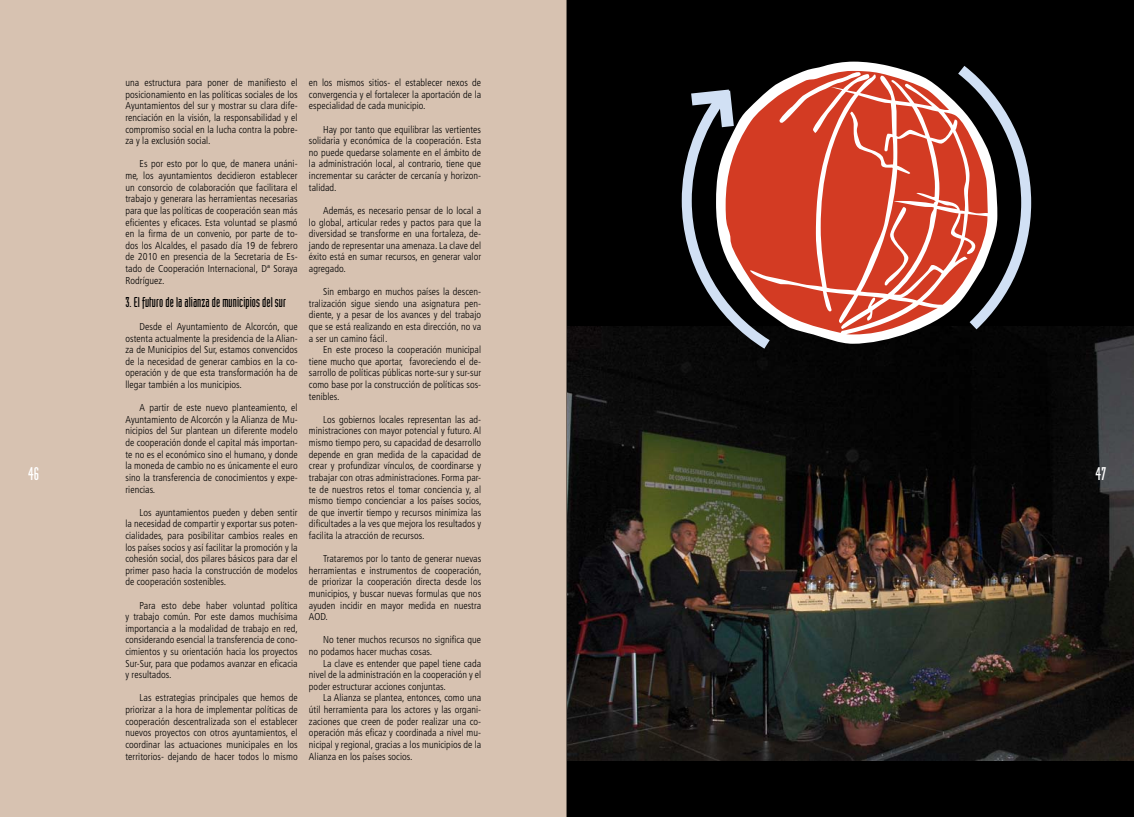
<style>
.page{position:relative;width:1134px;height:817px;background:#fff}
.page>*{position:absolute;margin:0;border:0;box-sizing:border-box;transform-origin:0 0}
.t1{font:18px "Industria Solid";color:#fff}
.t2{font:14px "Industria Solid";letter-spacing:.005em;color:#000}
.t3{font:300 condensed 10px/11.6px "Frutiger";letter-spacing:.005em;color:#000;text-align:justify}
</style>
<div class="page">
<div style="left:0;top:0;width:566px;height:816px;background:#d7c2b1"></div>
<div style="left:566px;top:0;width:568px;height:816px;background:#000"></div>
<img style="left:568px;top:326px;width:566px;height:434px">
<svg style="left:947px;top:56px;width:89px;height:284px;background:#25282b"></svg>
<svg style="left:716px;top:62px;width:281px;height:282px;fill:#d33b23"></svg>
<svg style="left:677px;top:78px;width:104px;height:280px;background:#6f4540"></svg>
<p class="t3" style="left:125px;top:77px;width:174px">una estructura para poner de manifiesto el posicionamiento en las políticas sociales de los Ayuntamientos del sur y mostrar su clara dife&shy;renciación en la visión, la responsabilidad y el compromiso social en la lucha contra la pobre&shy;za y la exclusión social.</p>
<p class="t3" style="left:125px;top:158px;width:174px;text-indent:14px">Es por esto por lo que, de manera unáni&shy;me, los ayuntamientos decidieron establecer un consorcio de colaboración que facilitara el trabajo y generara las herramientas necesarias para que las políticas de cooperación sean más eficientes y eficaces. Esta voluntad se plasmó en la firma de un convenio, por parte de to&shy;dos los Alcaldes, el pasado día 19 de febrero de 2010 en presencia de la Secretaria de Es&shy;tado de Cooperación Internacional, Dª Soraya Rodríguez.</p>
<h2 class="t2" style="left:125px;top:294px;width:162px">3. El futuro de la alianza de municipios del sur</h2>
<p class="t3" style="left:125px;top:321px;width:174px;text-indent:14px">Desde el Ayuntamiento de Alcorcón, que ostenta actualmente la presidencia de la Alian&shy;za de Municipios del Sur, estamos convencidos de la necesidad de generar cambios en la co&shy;operación y de que esta transformación ha de llegar también a los municipios.</p>
<p class="t3" style="left:125px;top:402px;width:174px;text-indent:14px">A partir de este nuevo planteamiento, el Ayuntamiento de Alcorcón y la Alianza de Mu&shy;nicipios del Sur plantean un diferente modelo de cooperación donde el capital más importan&shy;te no es el económico sino el humano, y donde la moneda de cambio no es únicamente el euro sino la transferencia de conocimientos y expe&shy;riencias.</p>
<p class="t3" style="left:125px;top:506px;width:174px;text-indent:14px">Los ayuntamientos pueden y deben sentir la necesidad de compartir y exportar sus poten&shy;cialidades, para posibilitar cambios reales en los países socios y así facilitar la promoción y la cohesión social, dos pilares básicos para dar el primer paso hacia la construcción de modelos de cooperación sostenibles.</p>
<p class="t3" style="left:125px;top:599px;width:174px;text-indent:14px">Para esto debe haber voluntad política y trabajo común. Por este damos muchísima importancia a la modalidad de trabajo en red, considerando esencial la transferencia de cono&shy;cimientos y su orientación hacia los proyectos Sur-Sur, para que podamos avanzar en eficacia y resultados.</p>
<p class="t3" style="left:125px;top:692px;width:174px;text-indent:14px">Las estrategias principales que hemos de priorizar a la hora de implementar políticas de cooperación descentralizada son el establecer nuevos proyectos con otros ayuntamientos, el coordinar las actuaciones municipales en los territorios- dejando de hacer todos lo mismo</p>
<p class="t3" style="left:309px;top:77px;width:174px">en los mismos sitios- el establecer nexos de convergencia y el fortalecer la aportación de la especialidad de cada municipio.</p>
<p class="t3" style="left:309px;top:123px;width:174px;text-indent:14px">Hay por tanto que equilibrar las vertientes solidaria y económica de la cooperación. Esta no puede quedarse solamente en el ámbito de la administración local, al contrario, tiene que incrementar su carácter de cercanía y horizon&shy;talidad.</p>
<p class="t3" style="left:309px;top:205px;width:174px;text-indent:14px">Además, es necesario pensar de lo local a lo global, articular redes y pactos para que la diversidad se transforme en una fortaleza, de&shy;jando de representar una amenaza. La clave del éxito está en sumar recursos, en generar valor agregado.</p>
<p class="t3" style="left:309px;top:286px;width:174px;text-indent:14px">Sin embargo en muchos países la descen&shy;tralización sigue siendo una asignatura pen&shy;diente, y a pesar de los avances y del trabajo que se está realizando en esta dirección, no va a ser un camino fácil.</p>
<p class="t3" style="left:309px;top:344px;width:174px;text-indent:14px">En este proceso la cooperación municipal tiene mucho que aportar, favoreciendo el de&shy;sarrollo de políticas públicas norte-sur y sur-sur como base por la construcción de políticas sos&shy;tenibles.</p>
<p class="t3" style="left:309px;top:413px;width:174px;text-indent:14px">Los gobiernos locales representan las ad&shy;ministraciones con mayor potencial y futuro. Al mismo tiempo pero, su capacidad de desarrollo depende en gran medida de la capacidad de crear y profundizar vínculos, de coordinarse y trabajar con otras administraciones. Forma par&shy;te de nuestros retos el tomar conciencia y, al mismo tiempo concienciar a los países socios, de que invertir tiempo y recursos minimiza las dificultades a la ves que mejora los resultados y facilita la atracción de recursos.</p>
<p class="t3" style="left:309px;top:553px;width:174px;text-indent:14px">Trataremos por lo tanto de generar nuevas herramientas e instrumentos de cooperación, de priorizar la cooperación directa desde los municipios, y buscar nuevas formulas que nos ayuden incidir en mayor medida en nuestra AOD.</p>
<p class="t3" style="left:309px;top:634px;width:174px;text-indent:14px">No tener muchos recursos no significa que no podamos hacer muchas cosas.</p>
<p class="t3" style="left:309px;top:657px;width:174px;text-indent:14px">La clave es entender que papel tiene cada nivel de la administración en la cooperación y el poder estructurar acciones conjuntas.</p>
<p class="t3" style="left:309px;top:692px;width:174px;text-indent:14px">La Alianza se plantea, entonces, como una útil herramienta para los actores y las organi&shy;zaciones que creen de poder realizar una co&shy;operación más eficaz y coordinada a nivel mu&shy;nicipal y regional, gracias a los municipios de la Alianza en los países socios.</p>
<h1 class="t1" style="left:28px;top:463px;width:12px">46</h1>
<h1 class="t1" style="left:1096px;top:464px;width:12px">47</h1>
</div>
